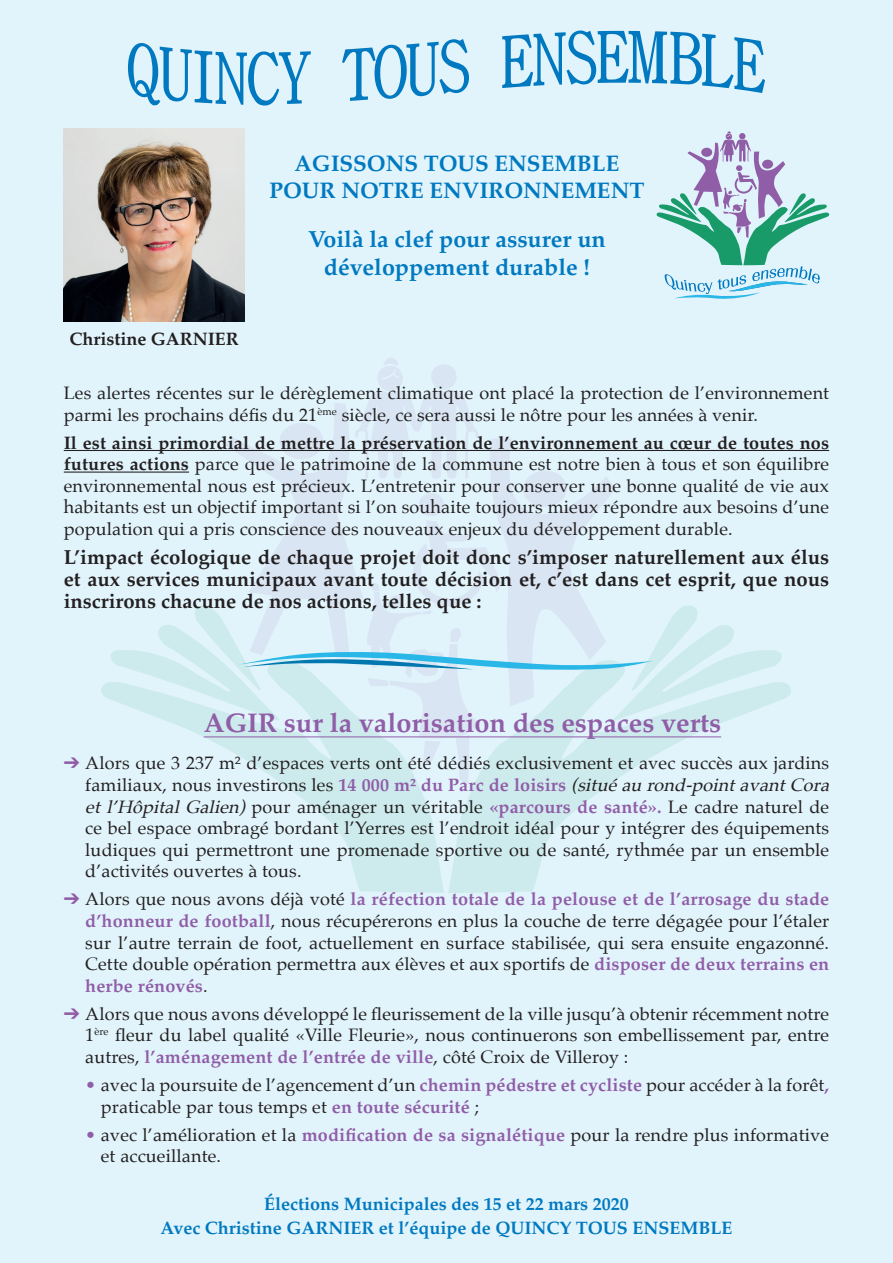
<style>
.page{position:relative;width:893px;height:1263px;background:#e1f4fc}
.page>*{position:absolute;margin:0;border:0;box-sizing:border-box;transform-origin:0 0}
.t1{font:700 27px "Palatino";color:#905da7}
.t2{font:700 23.25px/27.9px "Palatino";color:#0079c0;text-align:center}
.t3{font:700 22.5px/27px "Palatino";color:#0079c0;text-align:center}
.t4{font:700 20.25px/22.4px "Palatino";color:#231f20;text-align:justify}
.t5{font:18px/21.6px "Palatino";letter-spacing:.01em;color:#231f20}
.t6{font:700 18px/24px "Palatino";color:#0079c0;text-align:center}
.t7{font:700 18px "Palatino";color:#231f20}
.s1{font-weight:700}
.s2{color:#905da7}
.s3{font-weight:700;color:#905da7}
.s4{font-style:italic}
</style>
<div class="page">
<svg style="left:448px;top:683px;width:343px;height:210px"></svg>
<svg style="left:101px;top:683px;width:343px;height:210px"></svg>
<img style="left:64px;top:129px;width:180px;height:193px">
<svg style="left:657px;top:131px;width:172px;height:168px"></svg>
<hr style="left:64px;top:450px;width:765px;height:1px;background:#231f20">
<hr style="left:64px;top:471px;width:125px;height:2px;background:#231f20">
<svg style="left:106px;top:358px;width:680px;height:426px"></svg>
<svg style="left:128px;top:43px;width:183px;height:63px"></svg>
<svg style="left:342px;top:39px;width:127px;height:62px"></svg>
<svg style="left:502px;top:30px;width:263px;height:63px"></svg>
<p class="t7" style="left:69px;top:324px;width:171px">Christine GARNIER</p>
<p class="t3" style="left:269px;top:150px;width:376px">AGISSONS TOUS ENSEMBLE<br>POUR NOTRE ENVIRONNEMENT</p>
<p class="t2" style="left:308px;top:225px;width:299px">Voilà la clef pour assurer un développement durable !</p>
<p class="t5" style="left:64px;top:382px;width:767px">Les alertes récentes sur le dérèglement climatique ont placé la protection de l’environnement parmi les prochains défis du 21<sup>ème</sup> siècle, ce sera aussi le nôtre pour les années à venir.</p>
<p class="t5" style="left:64px;top:432px;width:767px;text-align:justify"><span class="s1">Il est ainsi primordial de mettre la préservation de l’environnement au cœur de toutes nos futures actions</span> parce que le patrimoine de la commune est notre bien à tous et son équilibre environnemental nous est précieux. L’entretenir pour conserver une bonne qualité de vie aux habitants est un objectif important si l’on souhaite toujours mieux répondre aux besoins d’une population qui a pris conscience des nouveaux enjeux du développement durable.</p>
<p class="t4" style="left:64px;top:545px;width:767px">L’impact écologique de chaque projet doit donc s’imposer naturellement aux élus et aux services municipaux avant toute décision et, c’est dans cet esprit, que nous inscrirons chacune de nos actions, telles que :</p>
<h1 class="t1" style="left:204px;top:700px;width:519px">AGIR sur la valorisation des espaces verts</h1>
<p class="t5" style="left:85px;top:752px;width:752px;text-indent:-21px"><span class="s2">➔</span> Alors que 3 237 m² d’espaces verts ont été dédiés exclusivement et avec succès aux jardins familiaux, nous investirons les <span class="s3">14 000 m² du Parc de loisirs</span> <span class="s4">(situéaurond-pointavantCora etl’HôpitalGalien)</span>pour aménager un véritable <span class="s3">«parcours de santé».</span> Le cadre naturel de ce bel espace ombragé bordant l’Yerres est l’endroit idéal pour y intégrer des équipements ludiques qui permettront une promenade sportive ou de santé, rythmée par un ensemble d’activités ouvertes à tous.</p>
<p class="t5" style="left:85px;top:888px;width:745px;text-align:justify;text-indent:-21px"><span class="s2">➔</span> Alors que nous avons déjà voté <span class="s3">la réfection totale de la pelouse et de l’arrosage du stade d’honneur de football</span>, nous récupérerons en plus la couche de terre dégagée pour l’étaler sur l’autre terrain de foot, actuellement en surface stabilisée, qui sera ensuite engazonné.<br>Cette double opération permettra aux élèves et aux sportifs de <span class="s3">disposer de deux terrains en herbe rénovés</span>.</p>
<p class="t5" style="left:85px;top:1003px;width:745px;text-align:justify;text-indent:-21px"><span class="s2">➔</span> Alors que nous avons développé le fleurissement de la ville jusqu’à obtenir récemment notre 1<sup>ère</sup> fleur du label qualité «Ville Fleurie», nous continuerons son embellissement par, entre autres, <span class="s3">l’aménagement de l’entrée de ville</span>, côté Croix de Villeroy :</p>
<p class="t5" style="left:101px;top:1074px;width:730px;text-indent:-16px"><span class="s2">•</span> avec la poursuite de l’agencement d’un <span class="s3">chemin pédestre et cycliste</span> pour accéder à la forêt<span class="s3">, </span>praticable par tous temps et <span class="s3">en toute sécurité</span> ;</p>
<p class="t5" style="left:101px;top:1123px;width:730px;text-indent:-16px"><span class="s2">•</span> avec l’amélioration et la <span class="s3">modification de sa signalétique</span> pour la rendre plus informative et accueillante.</p>
<p class="t6" style="left:161px;top:1191px;width:573px">Élections Municipales des 15 et 22 mars 2020<br>Avec Christine GARNIER et l’équipe de QUINCY TOUS ENSEMBLE</p>
</div>
